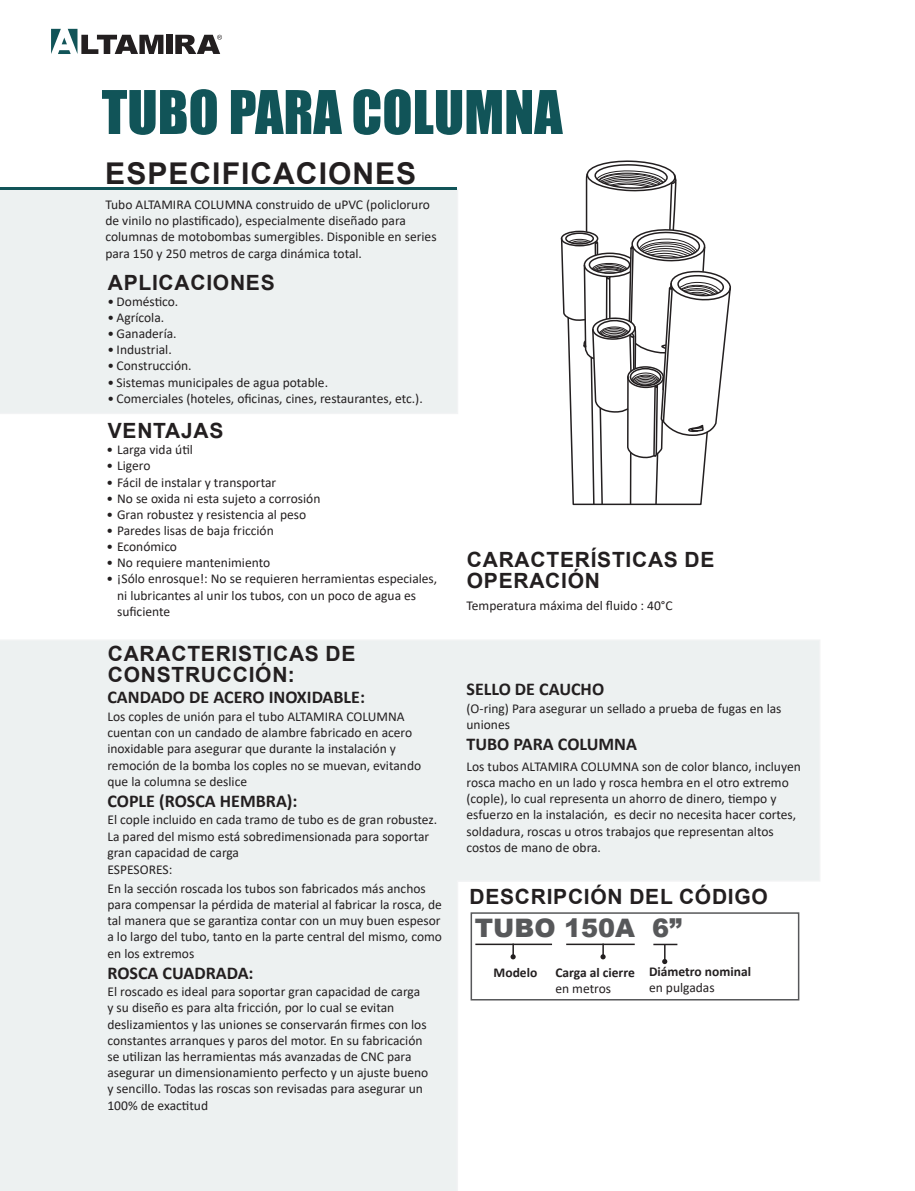
<style>
.page{position:relative;width:915px;height:1191px;background:#fff}
.page>*{position:absolute;margin:0;border:0;box-sizing:border-box;transform-origin:0 0}
.t1{font:55.65px "Impact";color:#115458}
.t2{font:700 30px "Arial";letter-spacing:.035em;color:#231f20}
.t3{font:900 25.5px "Arial";color:#57585a}
.t4{font:700 21px/21px "Arial";letter-spacing:.035em;color:#231f20}
.t5{font:700 18px "Calibri";color:#231f20}
.t6{font:13.5px/16.2px "Calibri";color:#231f20}
.Paragraph_Bold{font:700 13.5px "Calibri";color:#231f20}
</style>
<div class="page">
<div style="left:166px;top:35px;width:7px;height:19px;background:#231f20"></div>
<svg style="left:51px;top:29px;width:112px;height:25px"></svg>
<svg style="left:175px;top:35px;width:47px;height:19px"></svg>
<div style="left:0;top:189px;width:458px;height:225px;background:#edf1f1"></div>
<svg style="left:0;top:640px;width:820px;height:551px"></svg>
<hr style="left:0;top:187px;width:456px;height:2px;background:#115458">
<div style="left:470px;top:912px;width:329px;height:88px;border:2px solid #57585a"></div>
<hr style="left:475px;top:943px;width:77px;height:2px;background:#231f20">
<hr style="left:566px;top:943px;width:68px;height:2px;background:#231f20">
<hr style="left:653px;top:943px;width:24px;height:2px;background:#231f20">
<svg style="left:510px;top:943px;width:5px;height:16px"></svg>
<svg style="left:600px;top:943px;width:5px;height:16px"></svg>
<svg style="left:662px;top:945px;width:5px;height:19px"></svg>
<svg style="left:560px;top:160px;width:171px;height:346px"></svg>
<p class="t1" style="left:102px;top:69px;width:462px">TUBO PARA COLUMNA</p>
<h1 class="t2" style="left:105px;top:152px;width:312px">ESPECIFICACIONES</h1>
<p class="t6" style="left:105px;top:196px;width:332px">Tubo ALTAMIRA COLUMNA construido de uPVC (policloruro de vinilo no plastificado), especialmente diseñado para columnas de motobombas sumergibles. Disponible en series para 150 y 250 metros de carga dinámica total.</p>
<h2 class="t4" style="left:108px;top:272px;width:168px">APLICACIONES</h2>
<p class="t6" style="left:107px;top:293px;width:72px">• Doméstico.</p>
<p class="t6" style="left:107px;top:309px;width:58px">• Agrícola.</p>
<p class="t6" style="left:107px;top:325px;width:71px">• Ganadería.</p>
<p class="t6" style="left:107px;top:341px;width:66px">• Industrial.</p>
<p class="t6" style="left:107px;top:357px;width:86px">• Construcción.</p>
<p class="t6" style="left:107px;top:373px;width:222px">• Sistemas municipales de agua potable.</p>
<p class="t6" style="left:107px;top:390px;width:317px">• Comerciales (hoteles, oficinas, cines, restaurantes, etc.).</p>
<h2 class="t4" style="left:108px;top:421px;width:117px">VENTAJAS</h2>
<p class="t6" style="left:106px;top:441px;width:88px">• Larga vida útil</p>
<p class="t6" style="left:106px;top:457px;width:46px">• Ligero</p>
<p class="t6" style="left:106px;top:473px;width:171px">• Fácil de instalar y transportar</p>
<p class="t6" style="left:106px;top:490px;width:215px">• No se oxida ni esta sujeto a corrosión</p>
<p class="t6" style="left:106px;top:506px;width:201px">• Gran robustez y resistencia al peso</p>
<p class="t6" style="left:106px;top:522px;width:169px">• Paredes lisas de baja fricción</p>
<p class="t6" style="left:106px;top:538px;width:72px">• Económico</p>
<p class="t6" style="left:106px;top:554px;width:165px">• No requiere mantenimiento</p>
<p class="t6" style="left:106px;top:570px;width:332px">• ¡Sólo enrosque!: No se requieren herramientas especiales,</p>
<p class="t6" style="left:117px;top:586px;width:300px">ni lubricantes al unir los tubos, con un poco de agua es suficiente</p>
<h2 class="t4" style="left:108px;top:643px;width:249px">CARACTERISTICAS DE<br>CONSTRUCCIÓN:</h2>
<h3 class="t5" style="left:107px;top:684px;width:259px">CANDADO DE ACERO INOXIDABLE:</h3>
<p class="t6" style="left:107px;top:708px;width:315px">Los coples de unión para el tubo ALTAMIRA COLUMNA cuentan con un candado de alambre fabricado en acero inoxidable para asegurar que durante la instalación y remoción de la bomba los coples no se muevan, evitando que la columna se deslice</p>
<h3 class="t5" style="left:107px;top:788px;width:191px">COPLE (ROSCA HEMBRA):</h3>
<p class="t6" style="left:107px;top:811px;width:331px">El cople incluido en cada tramo de tubo es de gran robustez.<br>La pared del mismo está sobredimensionada para soportar gran capacidad de carga</p>
<p class="t6" style="left:107px;top:861px;width:66px">ESPESORES:</p>
<p class="t6" style="left:107px;top:879px;width:336px">En la sección roscada los tubos son fabricados más anchos para compensar la pérdida de material al fabricar la rosca, de tal manera que se garantiza contar con un muy buen espesor a lo largo del tubo, tanto en la parte central del mismo, como en los extremos</p>
<h3 class="t5" style="left:107px;top:959px;width:148px">ROSCA CUADRADA:</h3>
<p class="t6" style="left:107px;top:983px;width:322px">El roscado es ideal para soportar gran capacidad de carga y su diseño es para alta fricción, por lo cual se evitan deslizamientos y las uniones se conservarán firmes con los constantes arranques y paros del motor. En su fabricación se utilizan las herramientas más avanzadas de CNC para asegurar un dimensionamiento perfecto y un ajuste bueno y sencillo. Todas las roscas son revisadas para asegurar un 100% de exactitud</p>
<h2 class="t4" style="left:466px;top:549px;width:249px">CARACTERÍSTICAS DE<br>OPERACIÓN</h2>
<p class="t6" style="left:466px;top:597px;width:208px">Temperatura máxima del fluido : 40°C</p>
<h3 class="t5" style="left:466px;top:676px;width:139px">SELLO DE CAUCHO</h3>
<p class="t6" style="left:466px;top:700px;width:316px">(O-ring) Para asegurar un sellado a prueba de fugas en las uniones</p>
<h3 class="t5" style="left:466px;top:731px;width:172px">TUBO PARA COLUMNA</h3>
<p class="t6" style="left:466px;top:758px;width:336px">Los tubos ALTAMIRA COLUMNA son de color blanco, incluyen rosca macho en un lado y rosca hembra en el otro extremo (cople), lo cual representa un ahorro de dinero, tiempo y esfuerzo en la instalación, es decir no necesita hacer cortes, soldadura, roscas u otros trabajos que representan altos costos de mano de obra.</p>
<h2 class="t4" style="left:469px;top:886px;width:300px">DESCRIPCIÓN DEL CÓDIGO</h2>
<p class="t3" style="left:474px;top:909px;width:208px">TUBO 150A 6”</p>
<p class="Paragraph_Bold" style="left:493px;top:963px;width:45px">Modelo</p>
<p class="Paragraph_Bold" style="left:555px;top:963px;width:81px">Carga al cierre</p>
<p class="t6" style="left:555px;top:980px;width:57px">en metros</p>
<p class="Paragraph_Bold" style="left:648px;top:961px;width:103px">Diámetro nominal</p>
<p class="t6" style="left:648px;top:979px;width:67px">en pulgadas</p>
</div>
